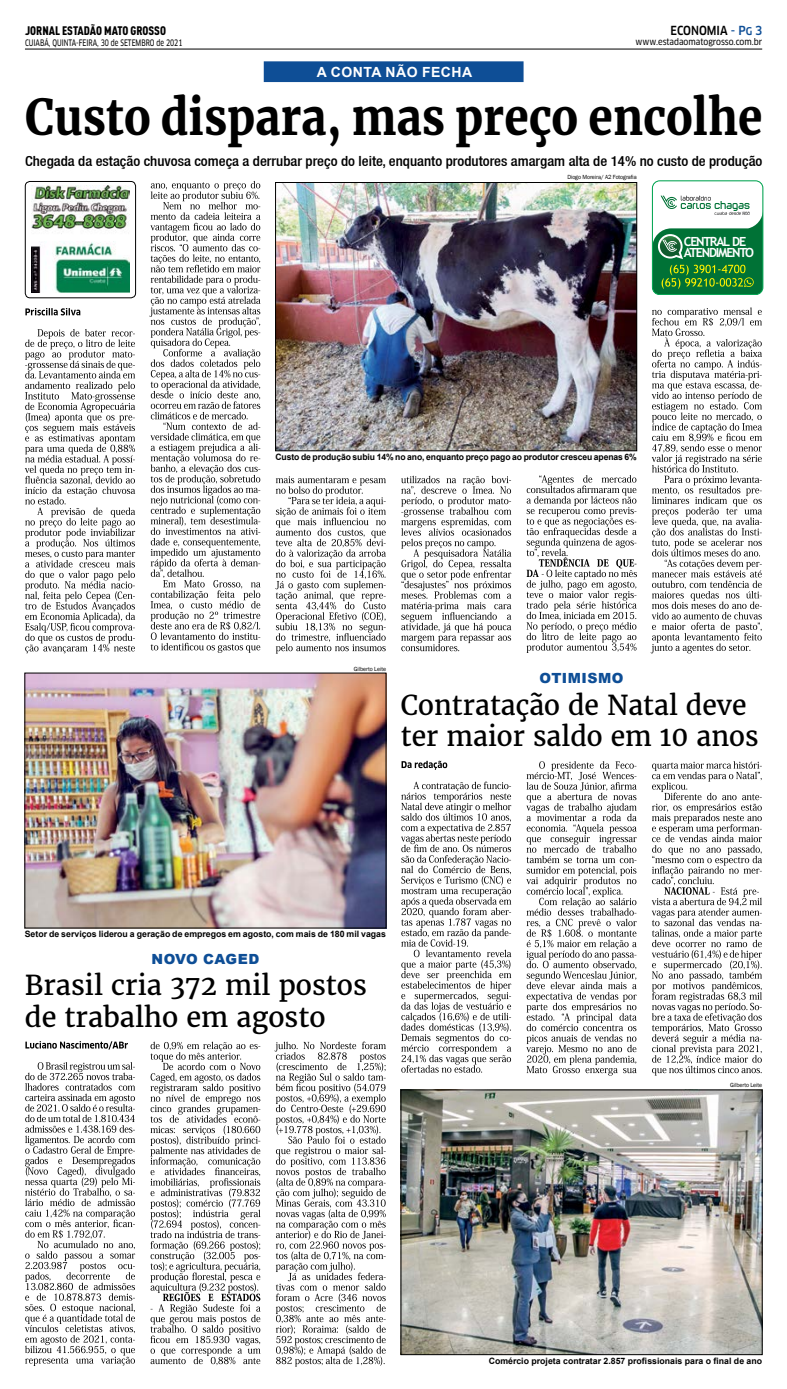
<style>
.page{position:relative;width:787px;height:1389px;background:#fff}
.page>*{position:absolute;margin:0;border:0;box-sizing:border-box;transform-origin:0 0}
.t1{font:700 49px "Merriweather";color:#000;scale:.9 1}
.t2{font:27.12px/31.5px "Merriweather";color:#000}
.t3{font:500 condensed 14px "Helvetica Neue";color:#000;scale:1.06 1}
.t4{font:900 14px "Arial";letter-spacing:.035em;color:#0e4e96}
.t5{font:700 14px "Arial";letter-spacing:.035em;color:#fff}
.t6{font:700 12.69px/11px "Trebuchet MS";letter-spacing:-.1em;color:#fff}
.t7{font:12.25px "DIN Cond Black Alternate";color:#000}
.t8{font:500 condensed 12.25px "Clan OT";color:#000;scale:.95 1}
.t9{font:700 8.75px "Arial";color:#000}
.t10{font:8.75px "Clan OT Narrow News";color:#000;scale:.8 1}
.t11{font:8.75px "Clan OT Narrow News";color:#000}
.t12{font:6.12px "Franklin Gothic";letter-spacing:-.01em;color:#000;scale:.95 1}
.s1{color:#0e4e96}
.s2{font-size:10.5px;color:#0e4e96}
</style>
<div class="page">
<hr style="left:25px;top:49px;width:736px;height:1px;background:#000">
<div style="left:264px;top:62px;width:259px;height:20px;background:#0e4e96"></div>
<div style="left:264px;top:61px;width:259px;height:21px;border:1px solid #0e4e96"></div>
<svg style="left:25px;top:329px;width:110px;height:324px"></svg>
<svg style="left:25px;top:308px;width:55px;height:7px"></svg>
<svg style="left:149px;top:181px;width:111px;height:472px"></svg>
<img style="left:32px;top:185px;width:98px;height:107px">
<div style="left:25px;top:181px;width:111px;height:117px;border:1px solid #000;border-radius:5px"></div>
<div style="left:652px;top:181px;width:110px;height:114px;background:#007236;border-radius:7px"></div>
<div style="left:652px;top:181px;width:110px;height:114px;border:1px solid #00a651;border-radius:7px"></div>
<svg style="left:661px;top:265px;width:92px;height:24px"></svg>
<svg style="left:652px;top:181px;width:110px;height:78px"></svg>
<svg style="left:526px;top:475px;width:110px;height:178px"></svg>
<svg style="left:275px;top:476px;width:111px;height:178px"></svg>
<svg style="left:401px;top:476px;width:110px;height:175px"></svg>
<svg style="left:650px;top:307px;width:111px;height:346px"></svg>
<svg style="left:25px;top:1062px;width:110px;height:304px"></svg>
<svg style="left:25px;top:1041px;width:103px;height:9px"></svg>
<svg style="left:150px;top:1042px;width:110px;height:323px"></svg>
<svg style="left:274px;top:1042px;width:112px;height:325px"></svg>
<svg style="left:401px;top:782px;width:110px;height:291px"></svg>
<svg style="left:401px;top:761px;width:46px;height:9px"></svg>
<svg style="left:526px;top:761px;width:110px;height:315px"></svg>
<svg style="left:651px;top:761px;width:110px;height:315px"></svg>
<img style="left:277px;top:184px;width:357px;height:265px">
<div style="left:275px;top:182px;width:361px;height:269px;border:1px solid #000"></div>
<img style="left:27px;top:675px;width:357px;height:251px">
<img style="left:402px;top:1092px;width:358px;height:261px">
<div style="left:400px;top:1090px;width:362px;height:265px;border:1px solid #000"></div>
<h3 class="t7" style="left:25px;top:23px;width:142px">JORNAL ESTADÃO MATO GROSSO</h3>
<p class="t10" style="left:25px;top:38px;width:198px">CUIABÁ, QUINTA-FEIRA, 30 de SETEMBRO de 2021</p>
<h3 class="t5" style="left:317px;top:62px;width:157px">A CONTA NÃO FECHA</h3>
<h3 class="t8" style="left:670px;top:23px;width:98px">ECONOMIA <span class="s1">- P</span><span class="s2">G</span> <span class="s1">3</span></h3>
<p class="t11" style="left:635px;top:37px;width:128px">www.estadaomatogrosso.com.br</p>
<h1 class="t1" style="left:25px;top:86px;width:820px">Custo dispara, mas preço encolhe</h1>
<h3 class="t3" style="left:25px;top:153px;width:697px">Chegada da estação chuvosa começa a derrubar preço do leite, enquanto produtores amargam alta de 14% no custo de produção</h3>
<p class="t12" style="left:567px;top:173px;width:74px">Diogo Moreira/ A2 Fotografia</p>
<h3 class="t6" style="left:683px;top:236px;width:72px">CENTRAL DE<br>ATENDIMENTO</h3>
<p class="t9" style="left:275px;top:451px;width:363px">Custo de produção subiu 14% no ano, enquanto preço pago ao produtor cresceu apenas 6%</p>
<p class="t12" style="left:354px;top:665px;width:35px">Gilberto Leite</p>
<h3 class="t4" style="left:539px;top:668px;width:85px">OTIMISMO</h3>
<h2 class="t2" style="left:401px;top:689px;width:359px">Contratação de Natal deve ter maior saldo em 10 anos</h2>
<p class="t9" style="left:25px;top:928px;width:362px">Setor de serviços liderou a geração de empregos em agosto, com mais de 180 mil vagas</p>
<h3 class="t4" style="left:151px;top:948px;width:109px">NOVO CAGED</h3>
<h2 class="t2" style="left:25px;top:970px;width:343px">Brasil cria 372 mil postos de trabalho em agosto</h2>
<p class="t12" style="left:729px;top:1082px;width:35px">Gilberto Leite</p>
<p class="t9" style="left:488px;top:1355px;width:275px">Comércio projeta contratar 2.857 profissionais para o final de ano</p>
</div>
